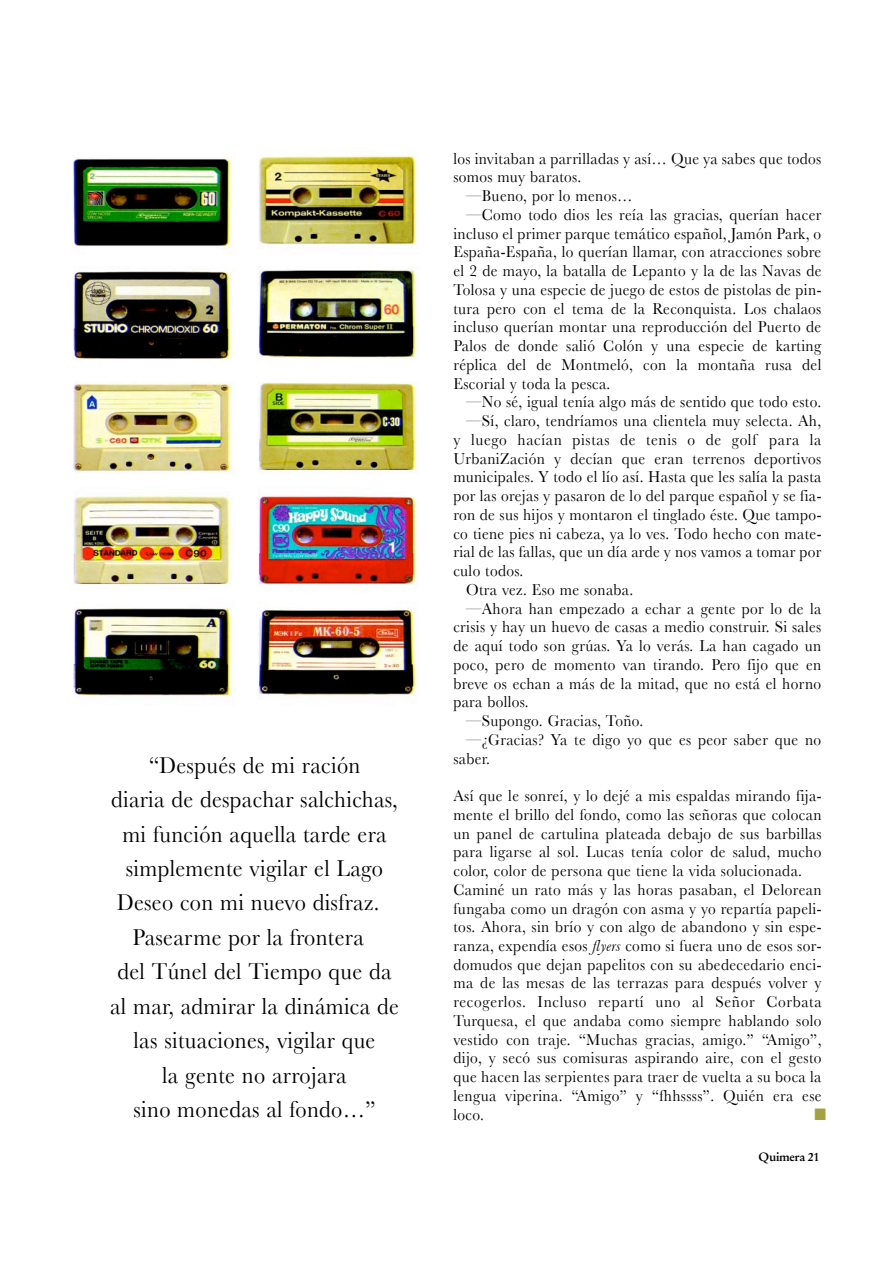
<style>
.page{position:relative;width:893px;height:1263px;background:#fff}
.page>*{position:absolute;margin:0;border:0;box-sizing:border-box;transform-origin:0 0}
.t1{font:24px/34.5px "Baskerville";letter-spacing:.015em;color:#000;text-align:center;scale:.93 1}
.t2{font:16.5px/18.8px "Baskerville";letter-spacing:.025em;color:#000;scale:.93 1}
.t3{font:16.5px "Zapf Dingbats";color:#a3a144;scale:.93 1}
.t4{font:700 12px "Stempel Garamond";letter-spacing:-.03em;color:#000}
.s1{font-style:italic}
</style>
<div class="page">
<img style="left:73px;top:152px;width:346px;height:547px">
<p class="t1" style="left:110px;top:747px;width:312px">“Después de mi ración<br>diaria de despachar salchichas, mi función aquella tarde era simplemente vigilar el Lago<br>Deseo con mi nuevo disfraz.<br>Pasearme por la frontera<br>del Túnel del Tiempo que da al mar, admirar la dinámica de las situaciones, vigilar que<br>la gente no arrojara<br>sino monedas al fondo…”</p>
<p class="t2" style="left:453px;top:149px;width:397px">los invitaban a parrilladas y así… Que ya sabes que todos</p>
<p class="t2" style="left:453px;top:168px;width:139px">somos muy baratos.</p>
<p class="t2" style="left:466px;top:186px;width:180px">—Bueno, por lo menos…</p>
<p class="t2" style="left:466px;top:205px;width:383px">—Como todo dios les reía las gracias, querían hacer</p>
<p class="t2" style="left:453px;top:224px;width:397px">incluso el primer parque temático español, Jamón Park, o</p>
<p class="t2" style="left:453px;top:243px;width:397px">España-España, lo querían llamar, con atracciones sobre</p>
<p class="t2" style="left:453px;top:261px;width:397px">el 2 de mayo, la batalla de Lepanto y la de las Navas de</p>
<p class="t2" style="left:453px;top:280px;width:397px">Tolosa y una especie de juego de estos de pistolas de pin-</p>
<p class="t2" style="left:453px;top:299px;width:397px">tura pero con el tema de la Reconquista. Los chalaos</p>
<p class="t2" style="left:453px;top:318px;width:397px">incluso querían montar una reproducción del Puerto de</p>
<p class="t2" style="left:453px;top:336px;width:397px">Palos de donde salió Colón y una especie de karting</p>
<p class="t2" style="left:453px;top:355px;width:397px">réplica del de Montmeló, con la montaña rusa del</p>
<p class="t2" style="left:453px;top:374px;width:170px">Escorial y toda la pesca.</p>
<p class="t2" style="left:466px;top:393px;width:383px">—No sé, igual tenía algo más de sentido que todo esto.</p>
<p class="t2" style="left:466px;top:411px;width:383px">—Sí, claro, tendríamos una clientela muy selecta. Ah,</p>
<p class="t2" style="left:453px;top:430px;width:397px">y luego hacían pistas de tenis o de golf para la</p>
<p class="t2" style="left:453px;top:449px;width:397px">UrbaniZación y decían que eran terrenos deportivos</p>
<p class="t2" style="left:453px;top:468px;width:397px">municipales. Y todo el lío así. Hasta que les salía la pasta</p>
<p class="t2" style="left:453px;top:486px;width:397px">por las orejas y pasaron de lo del parque español y se fia-</p>
<p class="t2" style="left:453px;top:505px;width:397px">ron de sus hijos y montaron el tinglado éste. Que tampo-</p>
<p class="t2" style="left:453px;top:524px;width:397px">co tiene pies ni cabeza, ya lo ves. Todo hecho con mate-</p>
<p class="t2" style="left:453px;top:543px;width:397px">rial de las fallas, que un día arde y nos vamos a tomar por</p>
<p class="t2" style="left:453px;top:561px;width:77px">culo todos.</p>
<p class="t2" style="left:466px;top:580px;width:181px">Otra vez. Eso me sonaba.</p>
<p class="t2" style="left:466px;top:599px;width:383px">—Ahora han empezado a echar a gente por lo de la</p>
<p class="t2" style="left:453px;top:618px;width:397px">crisis y hay un huevo de casas a medio construir. Si sales</p>
<p class="t2" style="left:453px;top:636px;width:397px">de aquí todo son grúas. Ya lo verás. La han cagado un</p>
<p class="t2" style="left:453px;top:655px;width:397px">poco, pero de momento van tirando. Pero fijo que en</p>
<p class="t2" style="left:453px;top:674px;width:397px">breve os echan a más de la mitad, que no está el horno</p>
<p class="t2" style="left:453px;top:693px;width:82px">para bollos.</p>
<p class="t2" style="left:466px;top:711px;width:192px">—Supongo. Gracias, Toño.</p>
<p class="t2" style="left:466px;top:730px;width:383px">—¿Gracias? Ya te digo yo que es peor saber que no</p>
<p class="t2" style="left:453px;top:749px;width:41px">saber.</p>
<p class="t2" style="left:453px;top:786px;width:397px">Así que le sonreí, y lo dejé a mis espaldas mirando fija&shy;mente el brillo del fondo, como las señoras que colocan un panel de cartulina plateada debajo de sus barbillas para ligarse al sol. Lucas tenía color de salud, mucho color, color de persona que tiene la vida solucionada.<br>Caminé un rato más y las horas pasaban, el Delorean fungaba como un dragón con asma y yo repartía papeli&shy;tos. Ahora, sin brío y con algo de abandono y sin espe&shy;ranza, expendía esos <span class="s1">flyers</span> como si fuera uno de esos sor&shy;domudos que dejan papelitos con su abedecedario enci&shy;ma de las mesas de las terrazas para después volver y recogerlos. Incluso repartí uno al Señor Corbata Turquesa, el que andaba como siempre hablando solo vestido con traje. “Muchas gracias, amigo.” “Amigo”, dijo, y secó sus comisuras aspirando aire, con el gesto que hacen las serpientes para traer de vuelta a su boca la lengua viperina. “Amigo” y “fhhssss”. Quién era ese loco.</p>
<p class="t3" style="left:814px;top:1106px;width:14px">■</p>
<p class="t4" style="left:758px;top:1151px;width:63px">Quimera 21</p>
</div>
